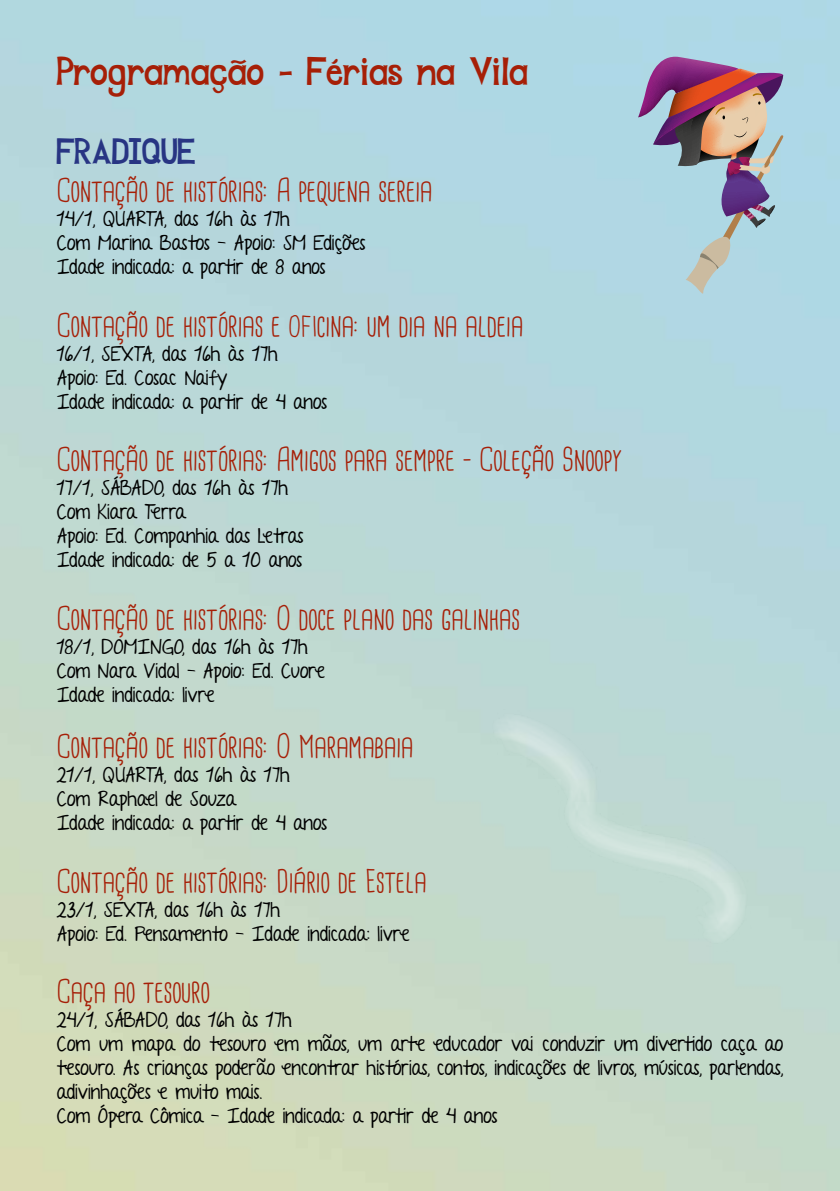
<style>
.page{position:relative;width:840px;height:1191px;background:#fff}
.page>*{position:absolute;margin:0;border:0;box-sizing:border-box;transform-origin:0 0}
.t1{font:32px "Cardenio Modern";color:#a61f07}
.t2{font:24px "DJBPLAYMISTYFORME";color:#a61f07}
.t3{font:22px "DJBPLAYMISTYFORME";color:#283583}
.t4{font:20px/24px "A Year Without Rain";color:#000}
.s1{font-size:28px}
</style>
<div class="page">
<svg style="left:637px;top:57px;width:146px;height:241px;background:#a7a6b5"></svg>
<p class="t2" style="left:57px;top:62px;width:473px">Programação - Férias na Vila</p>
<p class="t3" style="left:57px;top:144px;width:141px">FRADIQUE</p>
<h1 class="t1" style="left:57px;top:174px;width:377px">Contação de histórias: A pequena sereia</h1>
<p class="t4" style="left:57px;top:207px;width:310px">14/1, QUARTA, das 16h às 17h<br>Com Marina Bastos - Apoio: SM Edições<br>Idade indicada: a partir de 8 anos</p>
<h1 class="t1" style="left:57px;top:308px;width:468px">Contação de histórias e <span class="s1">OFI</span>cina: um dia na aldeia</h1>
<p class="t4" style="left:57px;top:342px;width:272px">16/1, SEXTA, das 16h às 17h<br>Apoio: Ed. Cosac Naify<br>Idade indicada: a partir de 4 anos</p>
<h1 class="t1" style="left:57px;top:443px;width:566px">Contação de histórias: Amigos para sempre – Coleção Snoopy</h1>
<p class="t4" style="left:57px;top:476px;width:248px">17/1, SÁBADO, das 16h às 17h<br>Com Kiara Terra<br>Apoio: Ed. Companhia das Letras<br>Idade indicada: de 5 a 10 anos</p>
<h1 class="t1" style="left:57px;top:601px;width:464px">Contação de histórias: O doce plano das galinhas</h1>
<p class="t4" style="left:57px;top:634px;width:269px">18/1, DOMINGO, das 16h às 17h<br>Com Nara Vidal - Apoio: Ed. Cuore<br>Idade indicada: livre</p>
<h1 class="t1" style="left:57px;top:730px;width:358px">Contação de histórias: O Maramabaia</h1>
<p class="t4" style="left:57px;top:763px;width:272px">21/1, QUARTA, das 16h às 17h<br>Com Raphael de Souza<br>Idade indicada: a partir de 4 anos</p>
<h1 class="t1" style="left:57px;top:864px;width:371px">Contação de histórias: Diário de Estela</h1>
<p class="t4" style="left:57px;top:897px;width:354px">23/1, SEXTA, das 16h às 17h<br>Apoio: Ed. Pensamento - Idade indicada: livre</p>
<h1 class="t1" style="left:57px;top:974px;width:154px">Caça ao tesouro</h1>
<p class="t4" style="left:57px;top:1008px;width:727px">24/1, SÁBADO, das 16h às 17h<br>Com um mapa do tesouro em mãos, um arte educador vai conduzir um divertido caça ao tesouro. As crianças poderão encontrar histórias, contos, indicações de livros, músicas, parlendas, adivinhações e muito mais.<br>Com Ópera Cômica - Idade indicada: a partir de 4 anos</p>
</div>
